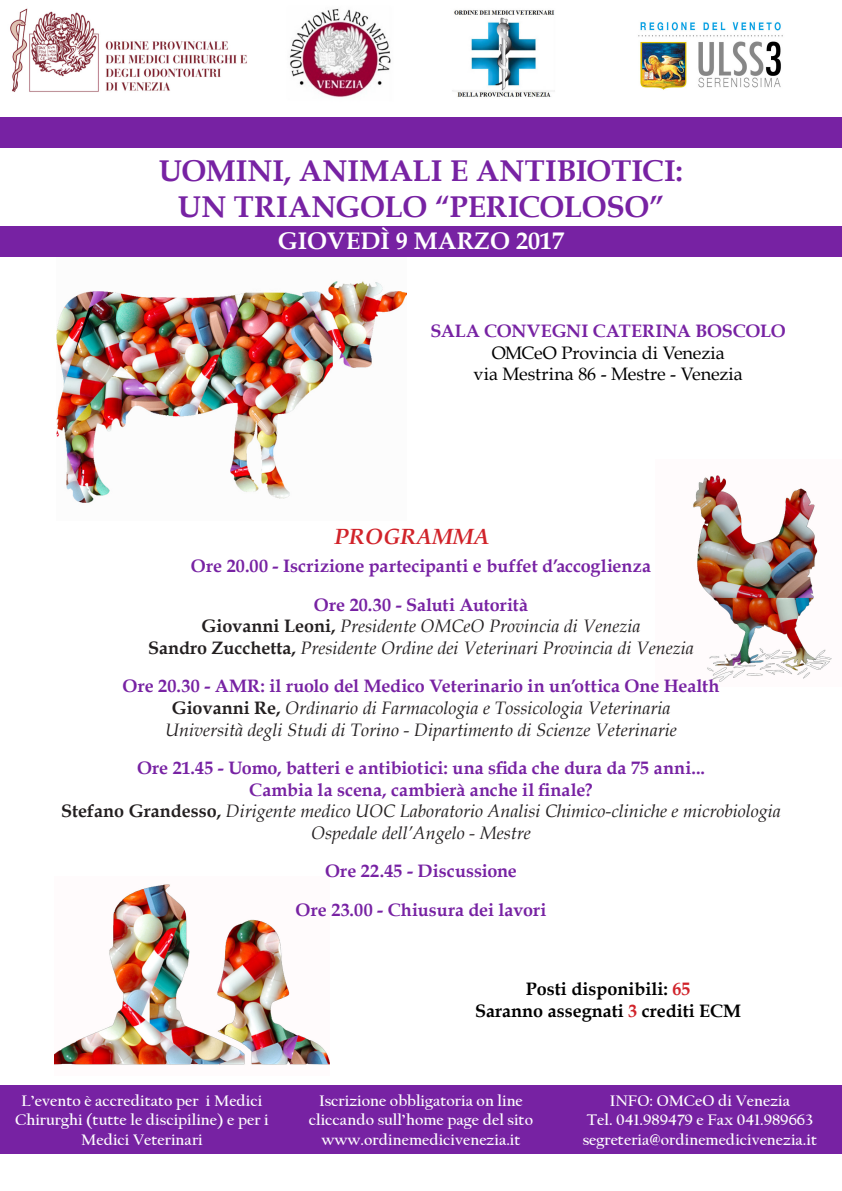
<style>
.page{position:relative;width:842px;height:1191px;background:#fff}
.page>*{position:absolute;margin:0;border:0;box-sizing:border-box;transform-origin:0 0}
.t1{font:700 30px "Book Antiqua";letter-spacing:-.005em;color:#7722a3}
.t2{font:700 24px "Book Antiqua";color:#fff}
.t3{font:italic 700 22px "Book Antiqua";color:#d1232a}
.t4{font:italic 18px "Book Antiqua";color:#231f20}
.t5{font:700 18px "Book Antiqua";letter-spacing:.005em;color:#7722a3}
.t6{font:18px "Book Antiqua";color:#000}
.t7{font:700 18px "Book Antiqua";color:#000}
.t8{font:700 16px/19.2px "Californian FB";color:#fff;text-align:center}
.s1{font-weight:700;font-style:normal}
.s2{color:#d1232a}
</style>
<div class="page">
<img style="left:54px;top:884px;width:275px;height:181px">
<img style="left:693px;top:475px;width:139px;height:207px">
<div style="left:0;top:1085px;width:842px;height:69px;background:#7722a3"></div>
<img style="left:57px;top:281px;width:350px;height:222px">
<img style="left:10px;top:8px;width:237px;height:84px">
<img style="left:289px;top:8px;width:102px;height:89px">
<img style="left:638px;top:22px;width:145px;height:68px">
<img style="left:452px;top:10px;width:103px;height:87px">
<div style="left:0;top:226px;width:842px;height:31px;background:#7722a3"></div>
<div style="left:0;top:117px;width:842px;height:31px;background:#7722a3"></div>
<p class="t1" style="left:159px;top:150px;width:525px">UOMINI, ANIMALI E ANTIBIOTICI:</p>
<p class="t1" style="left:178px;top:186px;width:488px">UN TRIANGOLO “PERICOLOSO”</p>
<p class="t2" style="left:278px;top:225px;width:287px">GIOVEDÌ 9 MARZO 2017</p>
<p class="t5" style="left:430px;top:319px;width:357px">SALA CONVEGNI CATERINA BOSCOLO</p>
<p class="t6" style="left:492px;top:340px;width:234px">OMCeO Provincia di Venezia</p>
<p class="t6" style="left:473px;top:362px;width:271px">via Mestrina 86 - Mestre - Venezia</p>
<p class="t3" style="left:335px;top:521px;width:157px">PROGRAMMA</p>
<p class="t5" style="left:191px;top:554px;width:462px">Ore 20.00 - Iscrizione partecipanti e buffet d’accoglienza</p>
<p class="t5" style="left:314px;top:592px;width:216px">Ore 20.30 - Saluti Autorità</p>
<p class="t4" style="left:202px;top:613px;width:440px"><span class="s1">Giovanni Leoni,</span> Presidente OMCeO Provincia di Venezia</p>
<p class="t4" style="left:148px;top:635px;width:547px"><span class="s1">Sandro Zucchetta,</span> Presidente Ordine dei Veterinari Provincia di Venezia</p>
<p class="t5" style="left:122px;top:674px;width:598px">Ore 20.30 - AMR: il ruolo del Medico Veterinario in un’ottica One Health</p>
<p class="t4" style="left:172px;top:695px;width:500px"><span class="s1">Giovanni Re,</span> Ordinario di Farmacologia e Tossicologia Veterinaria</p>
<p class="t4" style="left:165px;top:717px;width:513px">Università degli Studi di Torino - Dipartimento di Scienze Veterinarie</p>
<p class="t5" style="left:137px;top:755px;width:569px">Ore 21.45 - Uomo, batteri e antibiotici: una sfida che dura da 75 anni...</p>
<p class="t5" style="left:249px;top:777px;width:345px">Cambia la scena, cambierà anche il finale?</p>
<p class="t4" style="left:61px;top:798px;width:721px"><span class="s1">Stefano Grandesso,</span> Dirigente medico UOC Laboratorio Analisi Chimico-cliniche e microbiologia</p>
<p class="t4" style="left:311px;top:820px;width:221px">Ospedale dell’Angelo - Mestre</p>
<p class="t5" style="left:325px;top:859px;width:193px">Ore 22.45 - Discussione</p>
<p class="t5" style="left:296px;top:897px;width:252px">Ore 23.00 - Chiusura dei lavori</p>
<p class="t7" style="left:526px;top:976px;width:166px">Posti disponibili: <span class="s2">65</span></p>
<p class="t7" style="left:475px;top:998px;width:267px">Saranno assegnati <span class="s2">3</span> crediti ECM</p>
<p class="t8" style="left:15px;top:1091px;width:255px">L’evento è accreditato per i Medici<br>Chirurghi (tutte le discipiline) e per i<br>Medici Veterinari</p>
<p class="t8" style="left:319px;top:1091px;width:205px">Iscrizione obbligatoria on line</p>
<p class="t8" style="left:309px;top:1110px;width:226px">cliccando sull’home page del sito</p>
<p class="t8" style="left:321px;top:1129px;width:201px">www.ordinemedicivenezia.it</p>
<p class="t8" style="left:610px;top:1091px;width:182px">INFO: OMCeO di Venezia</p>
<p class="t8" style="left:587px;top:1110px;width:228px">Tel. 041.989479 e Fax 041.989663</p>
<p class="t8" style="left:583px;top:1129px;width:236px">segreteria@ordinemedicivenezia.it</p>
</div>
